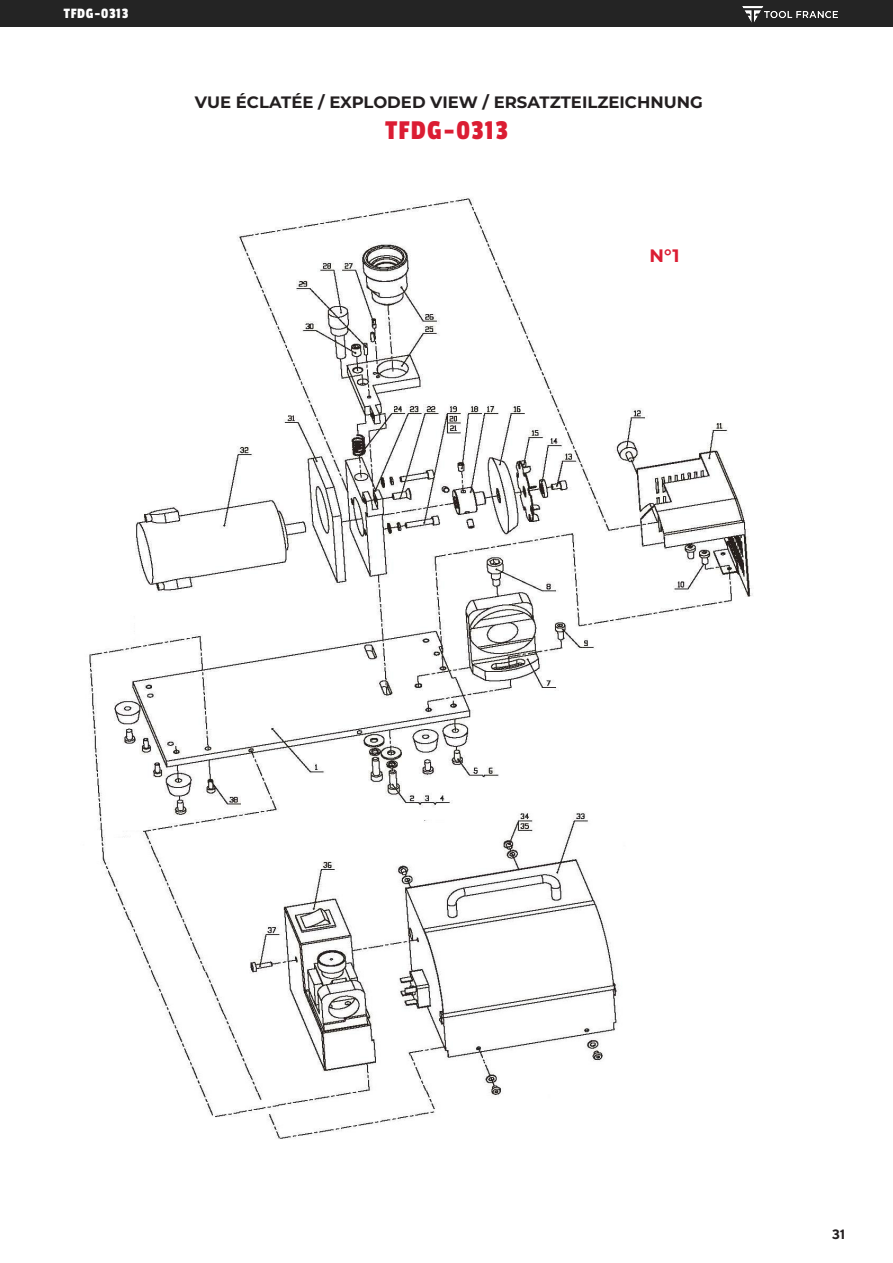
<style>
.page{position:relative;width:893px;height:1263px;background:#fff}
.page>*{position:absolute;margin:0;border:0;box-sizing:border-box;transform-origin:0 0}
.t1{font:28.5px "Passion One";letter-spacing:.05em;color:#db1d33}
.t2{font:700 18px "Montserrat";color:#db1d33}
.t3{font:700 16.5px "Montserrat";color:#231f20}
.t4{font:15px "Passion One";letter-spacing:.05em;color:#fff}
.t5{font:700 13.5px "TT Norms";color:#231f20}
</style>
<div class="page">
<img style="left:89px;top:197px;width:664px;height:942px">
<div style="left:0;top:0;width:893px;height:27px;background:#242424"></div>
<img style="left:743px;top:6px;width:94px;height:17px">
<p class="t4" style="left:64px;top:5px;width:66px">TFDG-0313</p>
<p class="t3" style="left:195px;top:91px;width:509px">VUE ÉCLATÉE / EXPLODED VIEW / ERSATZTEILZEICHNUNG</p>
<p class="t1" style="left:385px;top:115px;width:124px">TFDG-0313</p>
<p class="t2" style="left:650px;top:244px;width:31px">N°1</p>
<p class="t5" style="left:832px;top:1225px;width:15px">31</p>
</div>
